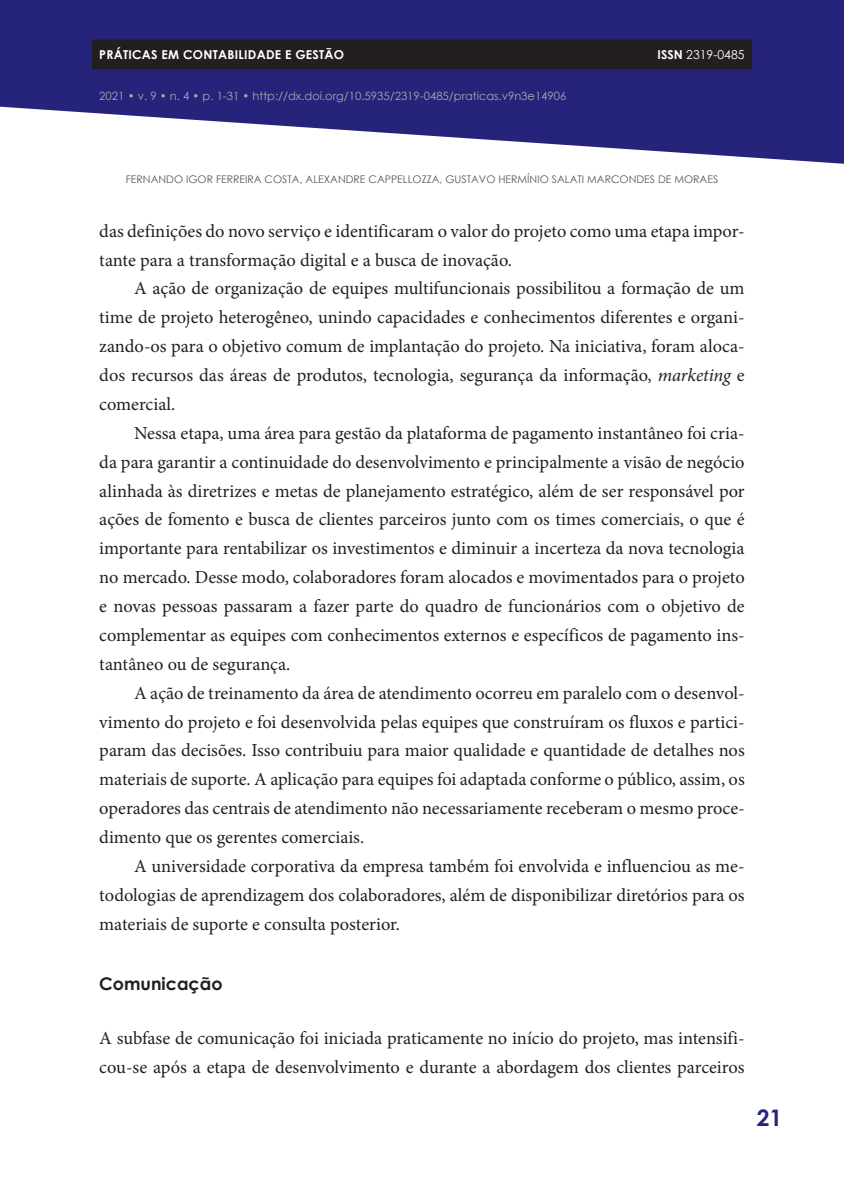
<style>
.page{position:relative;width:844px;height:1191px;background:#fff}
.page>*{position:absolute;margin:0;border:0;box-sizing:border-box;transform-origin:0 0}
.t1{font:700 22.75px "Century Gothic";color:#26237b}
.t2{font:18.38px/28.9px "Minion Pro";color:#231f20;text-align:justify}
.t3{font:700 17.5px "Century Gothic";color:#231f20}
.t4{font:700 12.25px "Century Gothic";letter-spacing:.02em;color:#fff}
.t5{font:12.25px "Century Gothic";color:#fff}
.t6{font:11.38px "Century Gothic";color:#a8a9ad}
.t7{font:10.5px "Century Gothic";color:#57585a}
.s1{font-weight:700}
.s2{font-style:italic}
</style>
<div class="page">
<svg style="left:1px;top:0;width:842px;height:164px;fill:#26237b"></svg>
<svg style="left:0;top:0;width:1px;height:107px"></svg>
<div style="left:92px;top:39px;width:660px;height:30px;background:#231f20"></div>
<p class="t4" style="left:99px;top:45px;width:246px">PRÁTICAS EM CONTABILIDADE E GESTÃO</p>
<p class="t5" style="left:657px;top:46px;width:88px"><span class="s1">ISSN</span> 2319-0485</p>
<p class="t6" style="left:99px;top:88px;width:468px">2021 • v. 9 • n. 4 • p. 1-31 • http://dx.doi.org/10.5935/2319-0485/praticas.v9n3e14906</p>
<p class="t7" style="left:126px;top:172px;width:594px">FERNANDO IGOR FERREIRA COSTA, ALEXANDRE CAPPELLOZZA, GUSTAVO HERMÍNIO SALATI MARCONDES DE MORAES</p>
<p class="t2" style="left:99px;top:216px;width:646px">das definições do novo serviço e identificaram o valor do projeto como uma etapa impor&shy;tante para a transformação digital e a busca de inovação.</p>
<p class="t2" style="left:99px;top:274px;width:646px;text-indent:35px">A ação de organização de equipes multifuncionais possibilitou a formação de um time de projeto heterogêneo, unindo capacidades e conhecimentos diferentes e organi&shy;zando-os para o objetivo comum de implantação do projeto. Na iniciativa, foram aloca&shy;dos recursos das áreas de produtos, tecnologia, segurança da informação, <span class="s2">marketing</span> e comercial.</p>
<p class="t2" style="left:99px;top:418px;width:646px;text-indent:35px">Nessa etapa, uma área para gestão da plataforma de pagamento instantâneo foi cria&shy;da para garantir a continuidade do desenvolvimento e principalmente a visão de negócio alinhada às diretrizes e metas de planejamento estratégico, além de ser responsável por ações de fomento e busca de clientes parceiros junto com os times comerciais, o que é importante para rentabilizar os investimentos e diminuir a incerteza da nova tecnologia no mercado. Desse modo, colaboradores foram alocados e movimentados para o projeto e novas pessoas passaram a fazer parte do quadro de funcionários com o objetivo de complementar as equipes com conhecimentos externos e específicos de pagamento ins&shy;tantâneo ou de segurança.</p>
<p class="t2" style="left:99px;top:678px;width:646px;text-indent:35px">A ação de treinamento da área de atendimento ocorreu em paralelo com o desenvol&shy;vimento do projeto e foi desenvolvida pelas equipes que construíram os fluxos e partici&shy;param das decisões. Isso contribuiu para maior qualidade e quantidade de detalhes nos materiais de suporte. A aplicação para equipes foi adaptada conforme o público, assim, os operadores das centrais de atendimento não necessariamente receberam o mesmo proce&shy;dimento que os gerentes comerciais.</p>
<p class="t2" style="left:99px;top:851px;width:646px;text-indent:35px">A universidade corporativa da empresa também foi envolvida e influenciou as me&shy;todologias de aprendizagem dos colaboradores, além de disponibilizar diretórios para os materiais de suporte e consulta posterior.</p>
<p class="t3" style="left:99px;top:970px;width:125px">Comunicação</p>
<p class="t2" style="left:99px;top:1023px;width:646px">A subfase de comunicação foi iniciada praticamente no início do projeto, mas intensifi&shy;cou-se após a etapa de desenvolvimento e durante a abordagem dos clientes parceiros</p>
<p class="t1" style="left:756px;top:1100px;width:27px">21</p>
</div>
